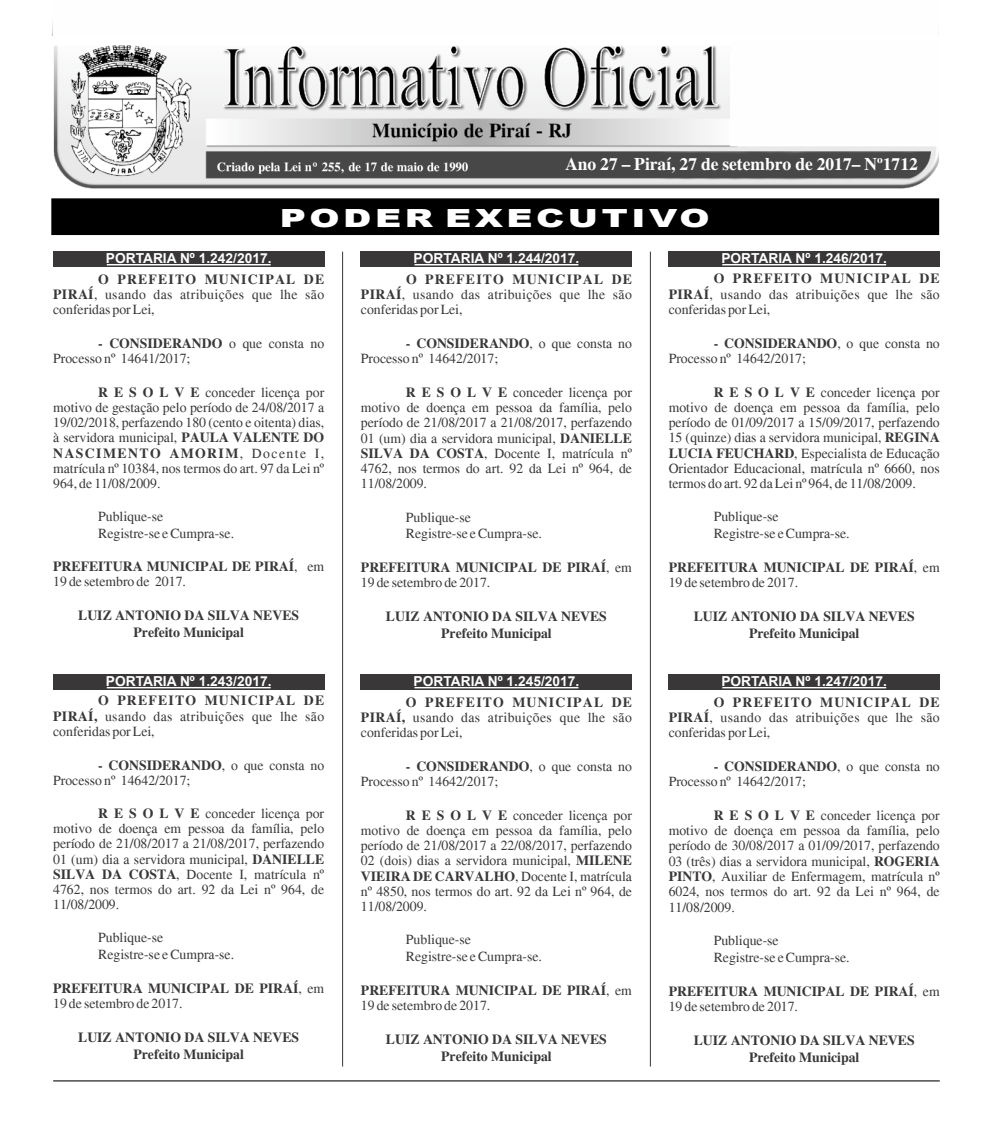
<style>
.page{position:relative;width:993px;height:1127px;background:#fff}
.page>*{position:absolute;margin:0;border:0;box-sizing:border-box;transform-origin:0 0}
.t1{font:900 25px "Arial";letter-spacing:.095em;color:#fff;scale:1.45 1}
.t2{font:700 17.5px "Times New Roman";color:#fff}
.t3{font:13.75px/15.1px "Times New Roman";color:#393738;text-align:justify}
.t4{font:700 13.75px/17.1px "Times New Roman";color:#393738}
.t5{font:700 13.75px "Arial";color:#fff}
.s1{font-weight:700}
.s2{font-weight:400}
</style>
<div class="page">
<hr style="left:53px;top:1080px;width:886px;height:1px;background:#000">
<div style="left:53px;top:200px;width:884px;height:34px;background:#000"></div>
<div style="left:51px;top:198px;width:887px;height:37px;border:1px solid #000"></div>
<hr style="left:649px;top:252px;width:1px;height:814px;background:#393738">
<img style="left:53px;top:45px;width:885px;height:144px">
<div style="left:732px;top:41px;width:207px;height:103px;background:#fefefe"></div>
<hr style="left:342px;top:252px;width:1px;height:814px;background:#393738">
<div style="left:53px;top:251px;width:271px;height:16px;background:#393738"></div>
<hr style="left:107px;top:264px;width:163px;height:1px;background:#fff">
<div style="left:53px;top:674px;width:271px;height:15px;background:#393738"></div>
<hr style="left:107px;top:687px;width:163px;height:1px;background:#fff">
<div style="left:361px;top:251px;width:270px;height:16px;background:#393738"></div>
<hr style="left:414px;top:264px;width:164px;height:1px;background:#fff">
<div style="left:361px;top:674px;width:270px;height:15px;background:#393738"></div>
<hr style="left:414px;top:687px;width:164px;height:1px;background:#fff">
<div style="left:668px;top:251px;width:271px;height:16px;background:#393738"></div>
<hr style="left:722px;top:264px;width:163px;height:1px;background:#fff">
<div style="left:668px;top:674px;width:271px;height:15px;background:#393738"></div>
<hr style="left:722px;top:687px;width:163px;height:1px;background:#fff">
<p class="t2" style="left:565px;top:158px;width:354px">Ano 27 – Piraí, 27 de setembro de 2017– Nº1712</p>
<h1 class="t1" style="left:280px;top:209px;width:298px">PODER EXECUTIVO</h1>
<p class="t5" style="left:106px;top:253px;width:167px">PORTARIA Nº 1.242/2017.</p>
<p class="t3" style="left:53px;top:273px;width:272px;text-indent:45px"><span class="s1">O PREFEITO MUNICIPAL DE PIRAÍ</span>, usando das atribuições que lhe são conferidas por Lei,</p>
<p class="t3" style="left:53px;top:337px;width:272px;text-indent:45px"><span class="s1">- CONSIDERANDO</span> o que consta no<br>Processo nº 14641/2017;</p>
<p class="t3" style="left:53px;top:386px;width:272px;text-indent:45px"><span class="s1">R E S O L V E</span> conceder licença por motivo de gestação pelo período de 24/08/2017 a 19/02/2018, perfazendo 180 (cento e oitenta) dias, à servidora municipal, <span class="s1">PAULA VALENTE DO NASCIMENTO AMORIM</span>, Docente I, matrícula nº 10384, nos termos do art. 97 da Lei nº 964, de 11/08/2009.</p>
<p class="t3" style="left:98px;top:509px;width:137px;line-height:16.8px">Publique-se<br>Registre-se e Cumpra-se.</p>
<p class="t4" style="left:53px;top:561px;width:272px;line-height:15px">PREFEITURA MUNICIPAL DE PIRAÍ<span class="s2">, em<br>19 de setembro de 2017.</span></p>
<p class="t4" style="left:78px;top:608px;width:222px;text-align:center">LUIZ ANTONIO DA SILVA NEVES<br>Prefeito Municipal</p>
<p class="t5" style="left:106px;top:676px;width:167px">PORTARIA Nº 1.243/2017.</p>
<p class="t3" style="left:53px;top:695px;width:272px;text-indent:45px"><span class="s1">O PREFEITO MUNICIPAL DE PIRAÍ,</span> usando das atribuições que lhe são conferidas por Lei,</p>
<p class="t3" style="left:53px;top:759px;width:272px;text-indent:45px"><span class="s1">- CONSIDERANDO</span>, o que consta no<br>Processo nº 14642/2017;</p>
<p class="t3" style="left:53px;top:807px;width:272px;text-indent:45px"><span class="s1">R E S O L V E</span> conceder licença por motivo de doença em pessoa da família, pelo período de 21/08/2017 a 21/08/2017, perfazendo 01 (um) dia a servidora municipal, <span class="s1">DANIELLE SILVA DA COSTA</span>, Docente I, matrícula nº 4762, nos termos do art. 92 da Lei nº 964, de 11/08/2009.</p>
<p class="t3" style="left:98px;top:931px;width:137px;line-height:16.8px">Publique-se<br>Registre-se e Cumpra-se.</p>
<p class="t4" style="left:53px;top:982px;width:272px;line-height:15px">PREFEITURA MUNICIPAL DE PIRAÍ<span class="s2">, em<br>19 de setembro de 2017.</span></p>
<p class="t4" style="left:78px;top:1030px;width:222px;text-align:center">LUIZ ANTONIO DA SILVA NEVES<br>Prefeito Municipal</p>
<p class="t5" style="left:413px;top:253px;width:167px">PORTARIA Nº 1.244/2017.</p>
<p class="t3" style="left:361px;top:273px;width:272px;text-indent:45px"><span class="s1">O PREFEITO MUNICIPAL DE PIRAÍ</span>, usando das atribuições que lhe são conferidas por Lei,</p>
<p class="t3" style="left:361px;top:337px;width:272px;text-indent:45px"><span class="s1">- CONSIDERANDO</span>, o que consta no<br>Processo nº 14642/2017;</p>
<p class="t3" style="left:361px;top:386px;width:272px;text-indent:45px"><span class="s1">R E S O L V E</span> conceder licença por motivo de doença em pessoa da família, pelo período de 21/08/2017 a 21/08/2017, perfazendo 01 (um) dia a servidora municipal, <span class="s1">DANIELLE SILVA DA COSTA</span>, Docente I, matrícula nº 4762, nos termos do art. 92 da Lei nº 964, de 11/08/2009.</p>
<p class="t3" style="left:406px;top:510px;width:137px;line-height:16.8px">Publique-se<br>Registre-se e Cumpra-se.</p>
<p class="t4" style="left:361px;top:561px;width:272px;line-height:15px">PREFEITURA MUNICIPAL DE PIRAÍ<span class="s2">, em<br>19 de setembro de 2017.</span></p>
<p class="t4" style="left:386px;top:609px;width:222px;text-align:center">LUIZ ANTONIO DA SILVA NEVES<br>Prefeito Municipal</p>
<p class="t5" style="left:413px;top:676px;width:167px">PORTARIA Nº 1.245/2017.</p>
<p class="t3" style="left:361px;top:696px;width:272px;text-indent:45px"><span class="s1">O PREFEITO MUNICIPAL DE PIRAÍ,</span> usando das atribuições que lhe são conferidas por Lei,</p>
<p class="t3" style="left:361px;top:760px;width:272px;text-indent:45px"><span class="s1">- CONSIDERANDO</span>, o que consta no<br>Processo nº 14642/2017;</p>
<p class="t3" style="left:361px;top:809px;width:272px;text-indent:45px"><span class="s1">R E S O L V E</span> conceder licença por motivo de doença em pessoa da família, pelo período de 21/08/2017 a 22/08/2017, perfazendo 02 (dois) dias a servidora municipal, <span class="s1">MILENE VIEIRA DE CARVALHO</span>, Docente I, matrícula nº 4850, nos termos do art. 92 da Lei nº 964, de 11/08/2009.</p>
<p class="t3" style="left:406px;top:933px;width:137px;line-height:16.8px">Publique-se<br>Registre-se e Cumpra-se.</p>
<p class="t4" style="left:361px;top:984px;width:272px;line-height:15.1px">PREFEITURA MUNICIPAL DE PIRAÍ<span class="s2">, em<br>19 de setembro de 2017.</span></p>
<p class="t4" style="left:386px;top:1032px;width:222px;text-align:center">LUIZ ANTONIO DA SILVA NEVES<br>Prefeito Municipal</p>
<p class="t5" style="left:721px;top:253px;width:167px">PORTARIA Nº 1.246/2017.</p>
<p class="t3" style="left:668px;top:272px;width:272px;text-indent:45px"><span class="s1">O PREFEITO MUNICIPAL DE PIRAÍ</span>, usando das atribuições que lhe são conferidas por Lei,</p>
<p class="t3" style="left:668px;top:337px;width:272px;text-indent:45px"><span class="s1">- CONSIDERANDO</span>, o que consta no<br>Processo nº 14642/2017;</p>
<p class="t3" style="left:668px;top:386px;width:272px;text-indent:45px"><span class="s1">R E S O L V E</span> conceder licença por motivo de doença em pessoa da família, pelo período de 01/09/2017 a 15/09/2017, perfazendo 15 (quinze) dias a servidora municipal, <span class="s1">REGINA LUCIA FEUCHARD</span>, Especialista de Educação Orientador Educacional, matrícula nº 6660, nos termos do art. 92 da Lei nº 964, de 11/08/2009.</p>
<p class="t3" style="left:713px;top:510px;width:137px;line-height:16.8px">Publique-se<br>Registre-se e Cumpra-se.</p>
<p class="t4" style="left:668px;top:561px;width:272px;line-height:15.1px">PREFEITURA MUNICIPAL DE PIRAÍ<span class="s2">, em<br>19 de setembro de 2017.</span></p>
<p class="t4" style="left:693px;top:609px;width:222px;text-align:center">LUIZ ANTONIO DA SILVA NEVES<br>Prefeito Municipal</p>
<p class="t5" style="left:721px;top:676px;width:167px">PORTARIA Nº 1.247/2017.</p>
<p class="t3" style="left:668px;top:696px;width:272px;text-indent:45px"><span class="s1">O PREFEITO MUNICIPAL DE PIRAÍ</span>, usando das atribuições que lhe são conferidas por Lei,</p>
<p class="t3" style="left:668px;top:760px;width:272px;text-indent:45px"><span class="s1">- CONSIDERANDO</span>, o que consta no<br>Processo nº 14642/2017;</p>
<p class="t3" style="left:668px;top:809px;width:272px;text-indent:45px"><span class="s1">R E S O L V E</span> conceder licença por motivo de doença em pessoa da família, pelo período de 30/08/2017 a 01/09/2017, perfazendo 03 (três) dias a servidora municipal, <span class="s1">ROGERIA PINTO</span>, Auxiliar de Enfermagem, matrícula nº 6024, nos termos do art. 92 da Lei nº 964, de 11/08/2009.</p>
<p class="t3" style="left:713px;top:933px;width:137px;line-height:16.8px">Publique-se<br>Registre-se e Cumpra-se.</p>
<p class="t4" style="left:668px;top:985px;width:272px;line-height:15.1px">PREFEITURA MUNICIPAL DE PIRAÍ<span class="s2">, em<br>19 de setembro de 2017.</span></p>
<p class="t4" style="left:693px;top:1033px;width:222px;text-align:center">LUIZ ANTONIO DA SILVA NEVES<br>Prefeito Municipal</p>
</div>
